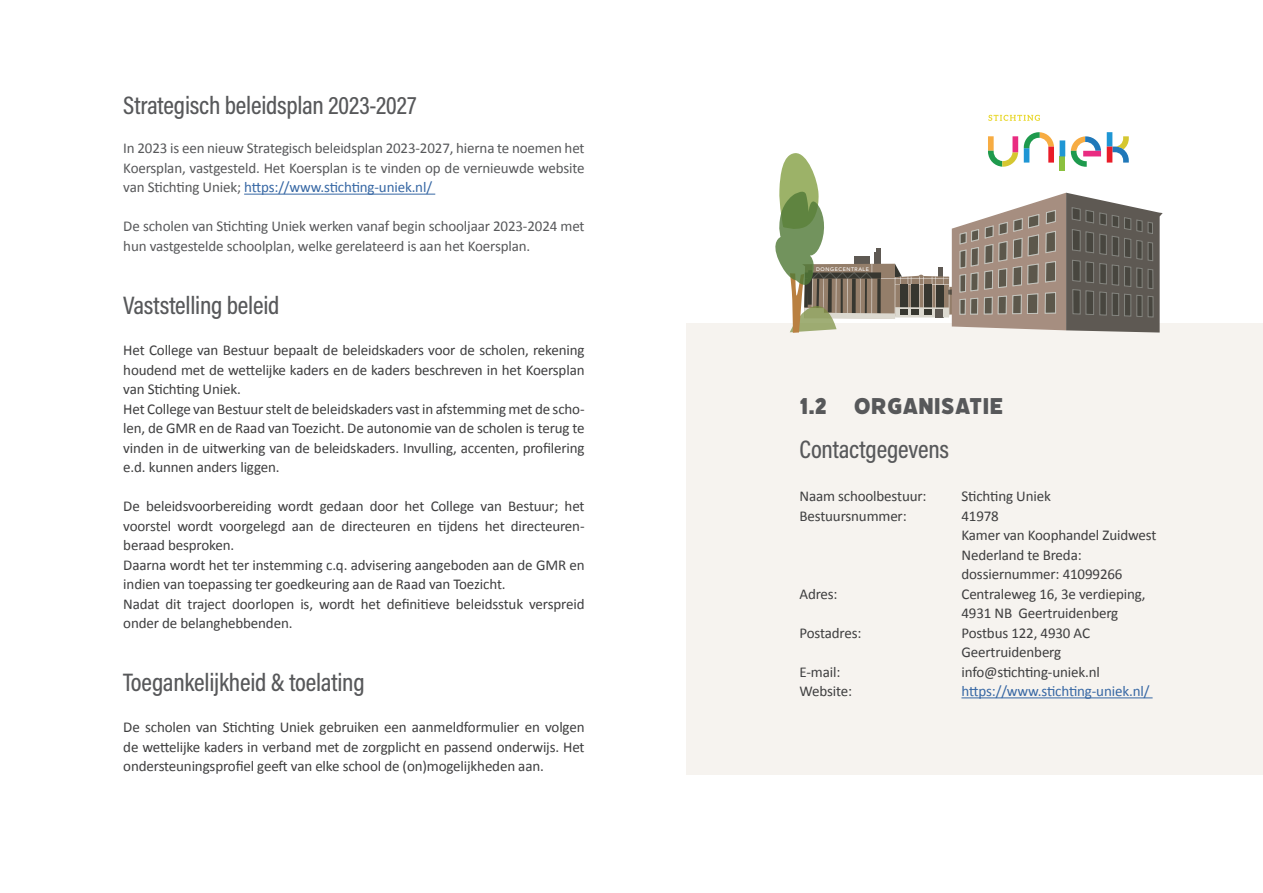
<style>
.page{position:relative;width:1263px;height:893px;background:#fff}
.page>*{position:absolute;margin:0;border:0;box-sizing:border-box;transform-origin:0 0}
.t1{font:500 25.5px "Acumin Pro Cond";letter-spacing:-.01em;color:#57585a}
.t2{font:25.5px "Filicudi Solid";letter-spacing:-.01em;color:#57585a}
.t3{font:15px/19.5px "Calibri";letter-spacing:-.01em;color:#3e3e3f}
.t4{font:15px/19.5px "Calibri";letter-spacing:-.01em;color:#57585a;text-align:justify}
.t5{font:15px "Calibri";letter-spacing:-.01em;color:#3667a4}
.t6{font:500 5.25px "Avenir";letter-spacing:.105em;color:#fff}
.s1{color:#3667a4}
</style>
<div class="page">
<div style="left:686px;top:323px;width:577px;height:452px;background:#f6f3ef"></div>
<hr style="left:244px;top:194px;width:191px;height:1px;background:#3667a4">
<hr style="left:961px;top:697px;width:191px;height:1px;background:#3667a4">
<svg style="left:988px;top:115px;width:52px;height:6px"></svg>
<svg style="left:775px;top:132px;width:388px;height:201px"></svg>
<h1 class="t1" style="left:123px;top:89px;width:294px">Strategisch beleidsplan 2023-2027</h1>
<p class="t4" style="left:123px;top:138px;width:463px">In 2023 is een nieuw Strategisch beleidsplan 2023-2027, hierna te noemen het Koersplan, vastgesteld. Het Koersplan is te vinden op de vernieuwde website van Stichting Uniek; <span class="s1">https://www.stichting-uniek.nl/</span></p>
<p class="t4" style="left:123px;top:216px;width:463px">De scholen van Stichting Uniek werken vanaf begin schooljaar 2023-2024 met hun vastgestelde schoolplan, welke gerelateerd is aan het Koersplan.</p>
<h1 class="t1" style="left:123px;top:289px;width:158px">Vaststelling beleid</h1>
<p class="t3" style="left:123px;top:340px;width:463px">Het College van Bestuur bepaalt de beleidskaders voor de scholen, rekening houdend met de wettelijke kaders en de kaders beschreven in het Koersplan van Stichting Uniek.<br>Het College van Bestuur stelt de beleidskaders vast in afstemming met de scho&shy;len, de GMR en de Raad van Toezicht. De autonomie van de scholen is terug te vinden in de uitwerking van de beleidskaders. Invulling, accenten, profilering e.d. kunnen anders liggen.</p>
<p class="t3" style="left:123px;top:496px;width:463px">De beleidsvoorbereiding wordt gedaan door het College van Bestuur; het voorstel wordt voorgelegd aan de directeuren en tijdens het directeuren&shy;beraad besproken.<br>Daarna wordt het ter instemming c.q. advisering aangeboden aan de GMR en indien van toepassing ter goedkeuring aan de Raad van Toezicht.<br>Nadat dit traject doorlopen is, wordt het definitieve beleidsstuk verspreid onder de belanghebbenden.</p>
<h1 class="t1" style="left:123px;top:666px;width:243px">Toegankelijkheid &amp; toelating</h1>
<p class="t3" style="left:123px;top:717px;width:463px;text-align:justify">De scholen van Stichting Uniek gebruiken een aanmeldformulier en volgen de wettelijke kaders in verband met de zorgplicht en passend onderwijs. Het ondersteuningsprofiel geeft van elke school de (on)mogelijkheden aan.</p>
<p class="t6" style="left:816px;top:264px;width:54px">DONGECENTRALE</p>
<h1 class="t2" style="left:799px;top:391px;width:49px">1.2 OR</h1>
<h1 class="t2" style="left:887px;top:391px;width:118px">GANISATIE</h1>
<h1 class="t1" style="left:799px;top:432px;width:151px">Contactgegevens</h1>
<p class="t3" style="left:799px;top:486px;width:129px">Naam schoolbestuur:</p>
<p class="t3" style="left:961px;top:486px;width:91px">Stichting Uniek</p>
<p class="t3" style="left:799px;top:505px;width:109px">Bestuursnummer:</p>
<p class="t3" style="left:961px;top:505px;width:196px">41978<br>Kamer van Koophandel Zuidwest<br>Nederland te Breda: dossiernummer: 41099266</p>
<p class="t3" style="left:799px;top:583px;width:40px">Adres:</p>
<p class="t3" style="left:961px;top:583px;width:186px">Centraleweg 16, 3e verdieping,<br>4931 NB Geertruidenberg</p>
<p class="t3" style="left:799px;top:622px;width:63px">Postadres:</p>
<p class="t3" style="left:961px;top:622px;width:130px">Postbus 122, 4930 AC<br>Geertruidenberg</p>
<p class="t3" style="left:799px;top:661px;width:42px">E-mail:</p>
<p class="t3" style="left:961px;top:661px;width:140px">info@stichting-uniek.nl</p>
<p class="t3" style="left:799px;top:681px;width:54px">Website:</p>
<p class="t5" style="left:961px;top:682px;width:189px">https://www.stichting-uniek.nl/</p>
</div>
